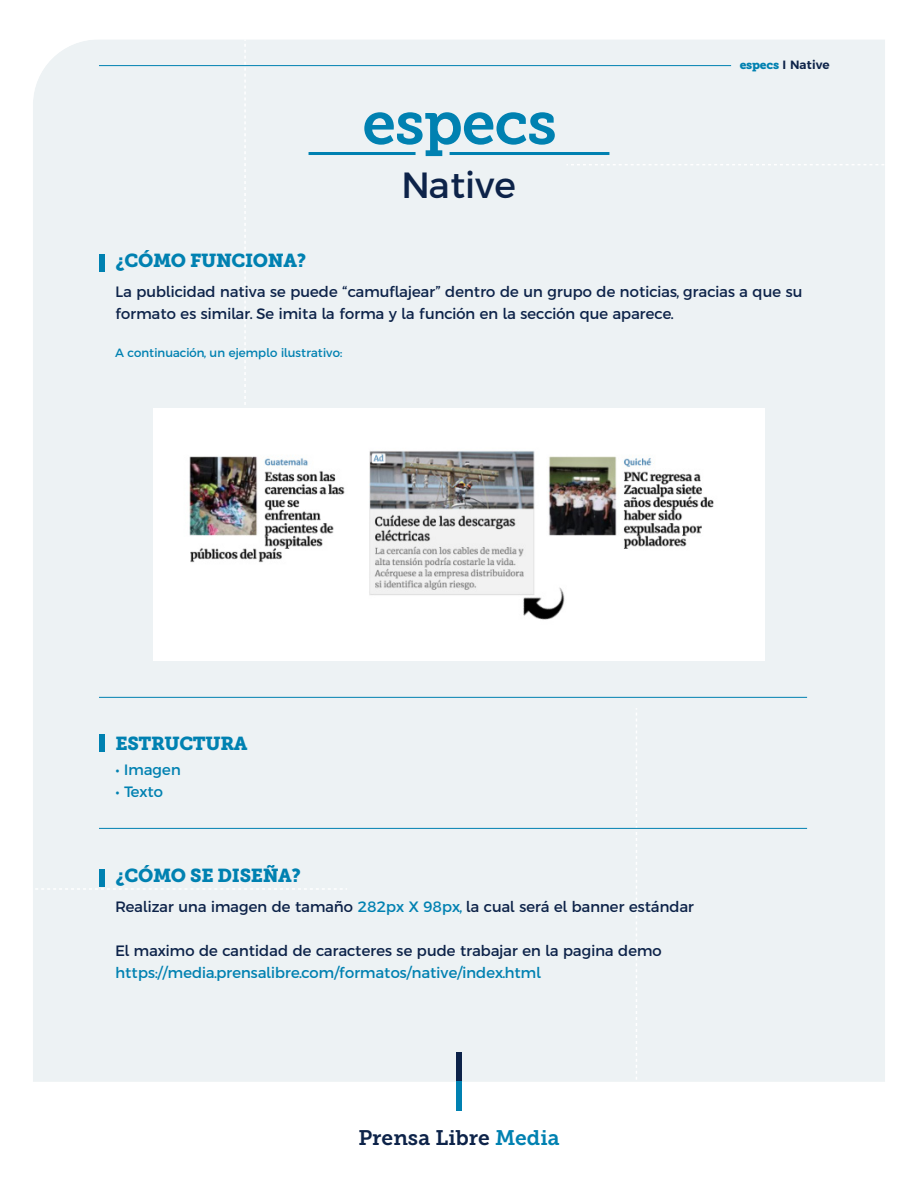
<style>
.page{position:relative;width:918px;height:1188px;background:#fff}
.page>*{position:absolute;margin:0;border:0;box-sizing:border-box;transform-origin:0 0}
.t1{font:60.75px "Museo Slab 700";letter-spacing:-.02em;color:#0081b1}
.t2{font:36.45px "Argentum Sans";color:#0d2349}
.t3{font:21px "Museo Slab 700";color:#0d2349}
.t4{font:18.6px "Museo Slab 900";letter-spacing:-.02em;color:#0081b1}
.t5{font:15px/22.2px "Argentum Sans";color:#0d2349}
.t6{font:15px "Argentum Sans";color:#0081b1}
.t7{font:12px "Argentum Sans";color:#0081b1}
.t8{font:600 12px "Argentum Sans";color:#0d2349}
.s1{font-family:"Museo Slab 900";font-weight:400;color:#0081b1}
.s2{color:#0081b1}
</style>
<div class="page">
<div style="left:33px;top:40px;width:852px;height:1042px;background:#edf2f4"></div>
<svg style="left:244px;top:40px;width:2px;height:368px"></svg>
<svg style="left:636px;top:708px;width:1px;height:374px"></svg>
<svg style="left:33px;top:888px;width:314px;height:2px"></svg>
<svg style="left:566px;top:164px;width:319px;height:1px"></svg>
<hr style="left:309px;top:152px;width:107px;height:3px;background:#0081b1">
<hr style="left:450px;top:152px;width:159px;height:3px;background:#0081b1">
<div style="left:456px;top:1052px;width:5px;height:30px;background:#0d2349"></div>
<div style="left:456px;top:1082px;width:5px;height:29px;background:#0081b1"></div>
<div style="left:99px;top:254px;width:5px;height:18px;background:#0081b1"></div>
<div style="left:99px;top:734px;width:5px;height:18px;background:#0081b1"></div>
<hr style="left:99px;top:697px;width:708px;height:1px;background:#0081b1">
<hr style="left:99px;top:828px;width:708px;height:1px;background:#0081b1">
<hr style="left:99px;top:65px;width:632px;height:1px;background:#0081b1">
<div style="left:153px;top:408px;width:612px;height:253px;background:#fff"></div>
<img style="left:189px;top:451px;width:525px;height:169px">
<div style="left:99px;top:869px;width:5px;height:18px;background:#0081b1"></div>
<h1 class="t1" style="left:362px;top:88px;width:196px">especs</h1>
<h2 class="t2" style="left:402px;top:156px;width:116px">Native</h2>
<p class="t8" style="left:740px;top:55px;width:92px"><span class="s1">especs</span> I Native</p>
<p class="t4" style="left:116px;top:250px;width:192px">¿CÓMO FUNCIONA?</p>
<p class="t5" style="left:116px;top:280px;width:688px">La publicidad nativa se puede “camuflajear” dentro de un grupo de noticias, gracias a que su formato es similar. Se imita la forma y la función en la sección que aparece.</p>
<p class="t7" style="left:116px;top:343px;width:228px">A continuación, un ejemplo ilustrativo:</p>
<p class="t4" style="left:116px;top:733px;width:134px">ESTRUCTURA</p>
<p class="t6" style="left:116px;top:758px;width:67px">• Imagen</p>
<p class="t6" style="left:116px;top:780px;width:49px">• Texto</p>
<p class="t4" style="left:116px;top:865px;width:187px">¿CÓMO SE DISEÑA?</p>
<p class="t5" style="left:116px;top:895px;width:580px">Realizar una imagen de tamaño <span class="s2">282px X 98px,</span> la cual será el banner estándar</p>
<p class="t5" style="left:116px;top:939px;width:548px">El maximo de cantidad de caracteres se pude trabajar en la pagina demo</p>
<p class="t6" style="left:116px;top:961px;width:427px">https://media.prensalibre.com/formatos/native/index.html</p>
<h3 class="t3" style="left:358px;top:1126px;width:203px">Prensa Libre <span class="s2">Media</span></h3>
</div>
